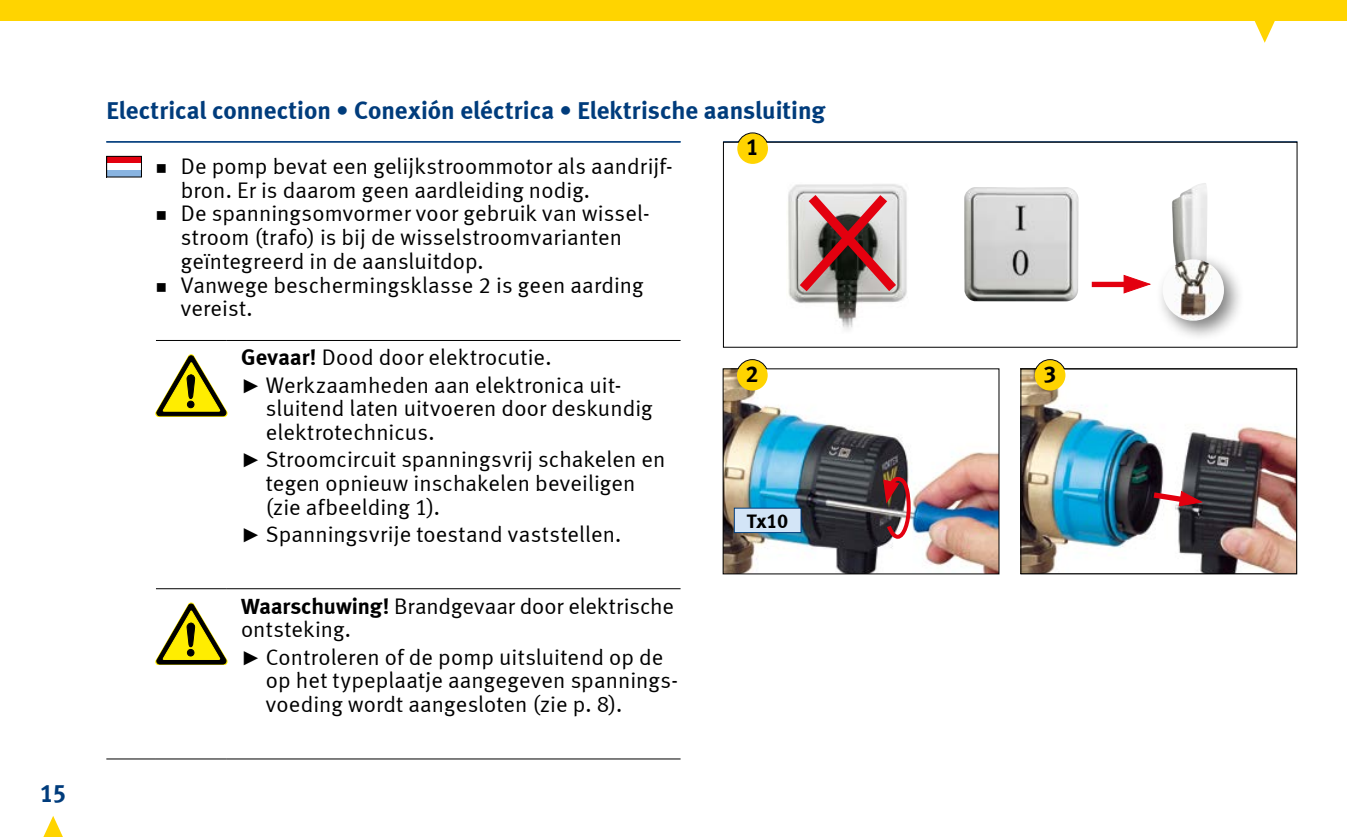
<style>
.page{position:relative;width:1347px;height:837px;background:#fff}
.page>*{position:absolute;margin:0;border:0;box-sizing:border-box;transform-origin:0 0}
.t1{font:700 25px "Meta";color:#003c7c}
.t2{font:25px "Meta Bold LF";color:#003c7c}
.t3{font:23px "Meta Bold LF";color:#000}
.t4{font:22.5px/23.8px "Meta Normal LF";letter-spacing:.005em;color:#000}
.t5{font:20px "Meta Bold LF";color:#000}
.s1{font-family:"Meta Bold LF"}
.s2{font-family:"Arial";font-size:20px}
</style>
<div class="page">
<svg style="left:44px;top:816px;width:19px;height:20px"></svg>
<hr style="left:723px;top:141px;width:574px;height:1px;background:#003c7c">
<svg style="left:1254px;top:21px;width:21px;height:22px"></svg>
<div style="left:0;top:0;width:1346px;height:21px;background:#ffd400"></div>
<hr style="left:106px;top:141px;width:574px;height:1px;background:#003c7c">
<img style="left:725px;top:370px;width:272px;height:202px">
<img style="left:1022px;top:370px;width:273px;height:202px">
<div style="left:1020px;top:368px;width:277px;height:206px;border:1px solid #000"></div>
<svg style="left:1147px;top:488px;width:55px;height:19px"></svg>
<div style="left:1034px;top:360px;width:31px;height:30px;background:#ffd400;border-radius:50%"></div>
<svg style="left:1035px;top:359px;width:30px;height:10px"></svg>
<svg style="left:883px;top:474px;width:26px;height:66px;background:#8b484b"></svg>
<div style="left:737px;top:360px;width:30px;height:30px;background:#ffd400;border-radius:50%"></div>
<svg style="left:737px;top:359px;width:30px;height:10px"></svg>
<div style="left:734px;top:508px;width:67px;height:24px;background:#d3e5f7"></div>
<img style="left:964px;top:187px;width:114px;height:114px">
<img style="left:788px;top:184px;width:119px;height:146px">
<img style="left:1172px;top:183px;width:35px;height:68px">
<div style="left:1154px;top:251px;width:91px;height:91px;background:#000;opacity:.5"></div>
<img style="left:1162px;top:259px;width:62px;height:61px;border-radius:31px">
<svg style="left:1122px;top:274px;width:28px;height:20px"></svg>
<div style="left:1091px;top:282px;width:40px;height:5px;background:#e3000f"></div>
<svg style="left:790px;top:185px;width:115px;height:116px;background:#b38f8f"></svg>
<div style="left:737px;top:133px;width:31px;height:31px;background:#ffd400;border-radius:50%"></div>
<svg style="left:737px;top:132px;width:30px;height:11px"></svg>
<hr style="left:156px;top:340px;width:71px;height:1px;background:#000">
<hr style="left:227px;top:340px;width:453px;height:1px;background:#000">
<hr style="left:156px;top:588px;width:71px;height:1px;background:#000">
<hr style="left:227px;top:588px;width:453px;height:1px;background:#000">
<hr style="left:106px;top:758px;width:50px;height:1px;background:#000">
<hr style="left:156px;top:758px;width:71px;height:1px;background:#000">
<hr style="left:227px;top:758px;width:453px;height:1px;background:#000">
<svg style="left:108px;top:158px;width:32px;height:17px"></svg>
<div style="left:106px;top:156px;width:36px;height:21px;border:1px solid #000"></div>
<svg style="left:156px;top:354px;width:71px;height:62px"></svg>
<svg style="left:156px;top:602px;width:71px;height:62px"></svg>
<p class="t2" style="left:40px;top:778px;width:28px">15</p>
<p class="t1" style="left:106px;top:95px;width:720px">Electrical connection • Conexión eléctrica • Elektrische aansluiting</p>
<p class="t4" style="left:181px;top:154px;width:493px">De pomp bevat een gelijkstroommotor als aandrijf&shy;bron. Er is daarom geen aardleiding nodig.<br>De spanningsomvormer voor gebruik van wissel&shy;stroom (trafo) is bij de wisselstroomvarianten geïntegreerd in de aansluitdop.<br>Vanwege beschermingsklasse 2 is geen aarding vereist.</p>
<p class="t4" style="left:241px;top:343px;width:382px;line-height:27.2px"><span class="s1">Gevaar!</span> Dood door elektrocutie.<br><span class="s2">►</span> Werkzaamheden aan elektronica uit-</p>
<p class="t4" style="left:266px;top:396px;width:388px">sluitend laten uitvoeren door deskundig elektrotechnicus.</p>
<p class="t4" style="left:266px;top:447px;width:401px;text-indent:-25px"><span class="s2">►</span> Stroomcircuit spanningsvrij schakelen en tegen opnieuw inschakelen beveiligen (zie afbeelding 1).</p>
<p class="t4" style="left:241px;top:522px;width:382px"><span class="s2">►</span> Spanningsvrije toestand vaststellen.</p>
<p class="t4" style="left:241px;top:593px;width:434px"><span class="s1">Waarschuwing!</span> Brandgevaar door elektrische ontsteking.</p>
<p class="t4" style="left:266px;top:644px;width:413px;text-indent:-25px"><span class="s2">►</span> Controleren of de pomp uitsluitend op de op het typeplaatje aangegeven spannings&shy;voeding wordt aangesloten (zie p. 8).</p>
<p class="t3" style="left:746px;top:133px;width:14px">1</p>
<p class="t3" style="left:746px;top:360px;width:14px">2</p>
<p class="t3" style="left:1043px;top:360px;width:14px">3</p>
<p class="t5" style="left:747px;top:509px;width:43px">Tx10</p>
</div>
